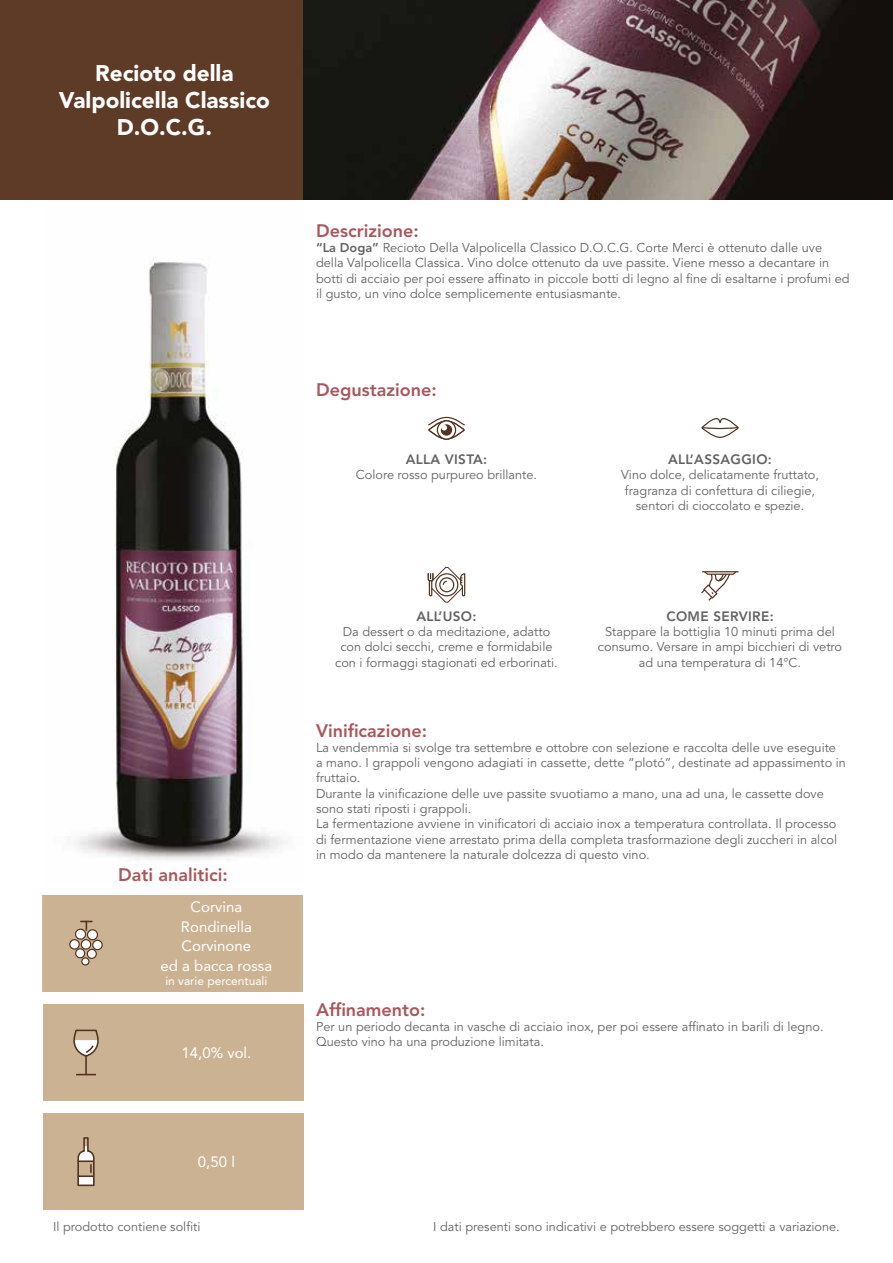
<style>
.page{position:relative;width:893px;height:1263px;background:#fff}
.page>*{position:absolute;margin:0;border:0;box-sizing:border-box;transform-origin:0 0}
.t1{font:900 22.5px/27px "Avenir LT Std";color:#fff;text-align:center}
.t2{font:800 18px "Avenir LT Std";color:#a8575b}
.t3{font:15px/19.5px "Avenir LT Std";color:#fff;text-align:center}
.t4{font:800 13.5px "Avenir LT Std";letter-spacing:.025em;color:#646363}
.t5{font:12.75px/15.3px "Avenir LT Std";color:#646363}
.t6{font:12px "Avenir LT Std";color:#fff}
.s1{font-weight:800}
</style>
<div class="page">
<img style="left:75px;top:257px;width:210px;height:603px">
<div style="left:429px;top:421px;width:35px;height:18px;border:1px solid #523221;border-radius:50%"></div>
<div style="left:428px;top:420px;width:37px;height:20px;border:1px solid #523221;border-radius:50%"></div>
<svg style="left:437px;top:421px;width:19px;height:18px"></svg>
<div style="left:437px;top:420px;width:19px;height:20px;border:1px solid #523221;border-radius:50%"></div>
<svg style="left:428px;top:416px;width:37px;height:20px"></svg>
<svg style="left:427px;top:567px;width:39px;height:36px"></svg>
<svg style="left:701px;top:418px;width:38px;height:20px"></svg>
<hr style="left:702px;top:571px;width:37px;height:1px;background:#523221">
<svg style="left:701px;top:571px;width:37px;height:30px"></svg>
<div style="left:43px;top:1004px;width:260px;height:96px;background:#cbb293"></div>
<div style="left:43px;top:1113px;width:260px;height:97px;background:#cbb293"></div>
<svg style="left:73px;top:1030px;width:26px;height:45px"></svg>
<svg style="left:77px;top:1137px;width:18px;height:50px"></svg>
<div style="left:0;top:0;width:303px;height:200px;background:#5e3b27"></div>
<img style="left:303px;top:0;width:590px;height:200px">
<div style="left:43px;top:895px;width:260px;height:96px;background:#cbb293"></div>
<div style="left:82px;top:958px;width:7px;height:7px;background:#fff;border-radius:50%"></div>
<div style="left:81px;top:957px;width:9px;height:8px;border:1px solid #523221;border-radius:50%"></div>
<div style="left:76px;top:949px;width:9px;height:9px;background:#fff;border-radius:50%"></div>
<div style="left:75px;top:948px;width:10px;height:10px;border:1px solid #523221;border-radius:50%"></div>
<div style="left:87px;top:949px;width:9px;height:9px;background:#fff;border-radius:50%"></div>
<div style="left:87px;top:949px;width:10px;height:10px;border:1px solid #523221;border-radius:50%"></div>
<svg style="left:70px;top:940px;width:9px;height:9px"></svg>
<div style="left:69px;top:939px;width:11px;height:11px;border:1px solid #523221;border-radius:50%"></div>
<div style="left:81px;top:940px;width:10px;height:9px;background:#fff;border-radius:50%"></div>
<div style="left:81px;top:939px;width:10px;height:11px;border:1px solid #523221;border-radius:50%"></div>
<div style="left:93px;top:940px;width:9px;height:10px;background:#fff;border-radius:50%"></div>
<div style="left:92px;top:940px;width:11px;height:10px;border:1px solid #523221;border-radius:50%"></div>
<div style="left:76px;top:929px;width:10px;height:10px;background:#fff;border-radius:50%"></div>
<div style="left:75px;top:928px;width:11px;height:12px;border:1px solid #523221;border-radius:50%"></div>
<div style="left:87px;top:930px;width:10px;height:10px;background:#fff;border-radius:50%"></div>
<div style="left:87px;top:929px;width:11px;height:11px;border:1px solid #523221;border-radius:50%"></div>
<svg style="left:81px;top:921px;width:11px;height:9px"></svg>
<h1 class="t1" style="left:59px;top:60px;width:212px">Recioto della<br>Valpolicella Classico<br>D.O.C.G.</h1>
<h2 class="t2" style="left:118px;top:864px;width:111px">Dati analitici:</h2>
<p class="t3" style="left:161px;top:897px;width:113px">Corvina<br>Rondinella<br>Corvinone<br>ed a bacca rossa</p>
<p class="t6" style="left:165px;top:974px;width:104px">in varie percentuali</p>
<p class="t3" style="left:182px;top:1043px;width:71px">14,0% vol.</p>
<p class="t3" style="left:198px;top:1152px;width:38px">0,50 l</p>
<h2 class="t2" style="left:316px;top:220px;width:104px">Descrizione:</h2>
<p class="t5" style="left:316px;top:240px;width:535px"><span class="s1">“La Doga”</span> Recioto Della Valpolicella Classico D.O.C.G. Corte Merci è ottenuto dalle uve della Valpolicella Classica. Vino dolce ottenuto da uve passite. Viene messo a decantare in botti di acciaio per poi essere affinato in piccole botti di legno al fine di esaltarne i profumi ed il gusto, un vino dolce semplicemente entusiasmante.</p>
<h2 class="t2" style="left:316px;top:379px;width:122px">Degustazione:</h2>
<p class="t4" style="left:406px;top:451px;width:19px">Alla</p>
<p class="t4" style="left:445px;top:451px;width:44px">vista:</p>
<p class="t5" style="left:356px;top:467px;width:183px">Colore rosso purpureo brillante.</p>
<p class="t4" style="left:417px;top:608px;width:61px">All’uso:</p>
<p class="t5" style="left:335px;top:624px;width:224px;text-align:center">Da dessert o da meditazione, adatto con dolci secchi, creme e formidabile con i formaggi stagionati ed erborinati.</p>
<p class="t4" style="left:668px;top:451px;width:64px">All’assagg</p>
<p class="t4" style="left:752px;top:451px;width:21px">io:</p>
<p class="t5" style="left:621px;top:467px;width:199px;text-align:center">Vino dolce, delicatamente fruttato, fragranza di confettura di ciliegie, sentori di cioccolato e spezie.</p>
<p class="t4" style="left:666px;top:608px;width:109px">Come servire:</p>
<p class="t5" style="left:598px;top:624px;width:246px;text-align:center">Stappare la bottiglia 10 minuti prima del consumo. Versare in ampi bicchieri di vetro ad una temperatura di 14°C.</p>
<h2 class="t2" style="left:316px;top:720px;width:113px">Vinificazione:</h2>
<p class="t5" style="left:316px;top:740px;width:531px">La vendemmia si svolge tra settembre e ottobre con selezione e raccolta delle uve eseguite<br>a mano. I grappoli vengono adagiati in cassette, dette “plotó”, destinate ad appassimento in fruttaio.<br>Durante la vinificazione delle uve passite svuotiamo a mano, una ad una, le cassette dove sono stati riposti i grappoli.<br>La fermentazione avviene in vinificatori di acciaio inox a temperatura controllata. Il processo di fermentazione viene arrestato prima della completa trasformazione degli zuccheri in alcol in modo da mantenere la naturale dolcezza di questo vino.</p>
<h2 class="t2" style="left:316px;top:999px;width:111px">Affinamento:</h2>
<p class="t5" style="left:316px;top:1019px;width:509px">Per un periodo decanta in vasche di acciaio inox, per poi essere affinato in barili di legno.<br>Questo vino ha una produzione limitata.</p>
<p class="t5" style="left:53px;top:1219px;width:149px">Il prodotto contiene solfiti</p>
<p class="t5" style="left:433px;top:1219px;width:408px">I dati presenti sono indicativi e potrebbero essere soggetti a variazione.</p>
</div>
